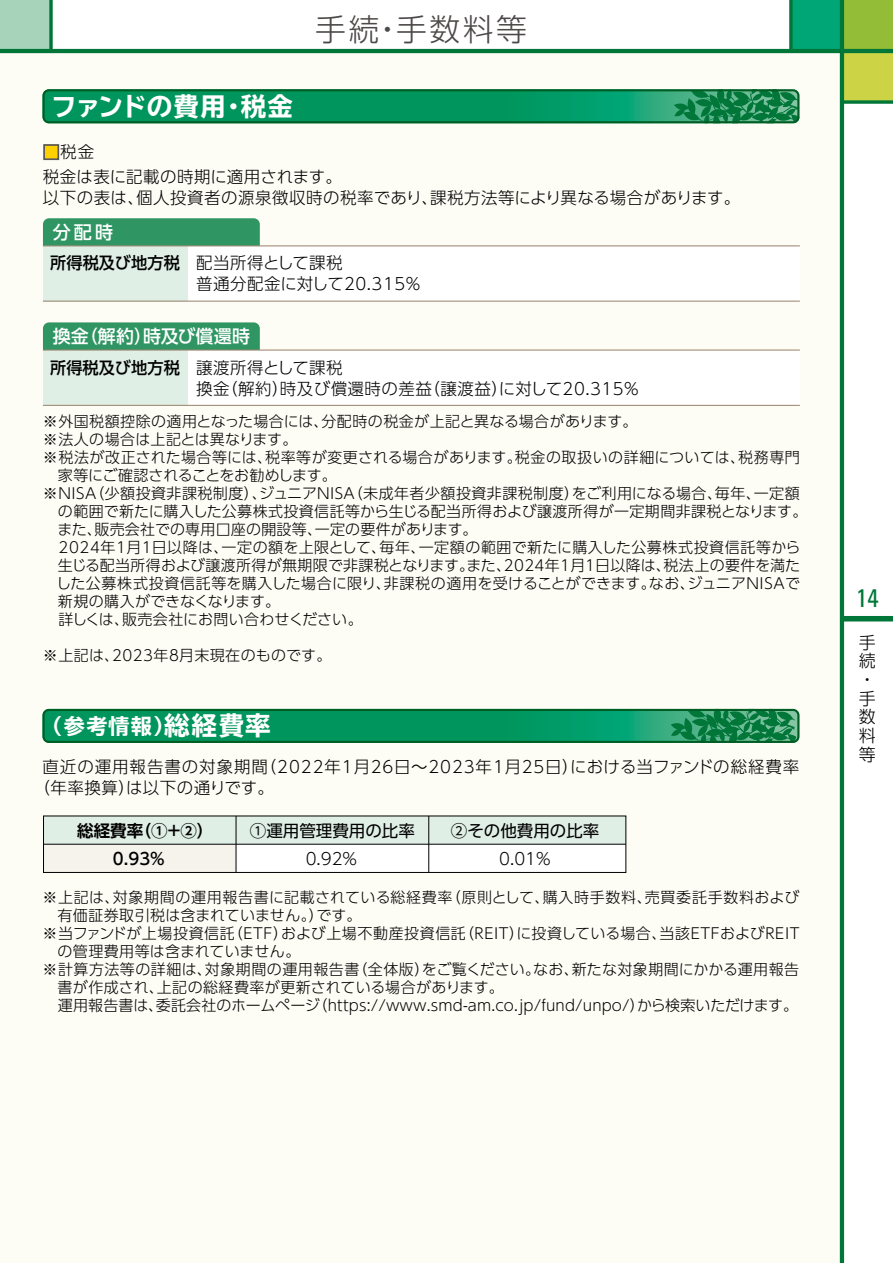
<style>
.page{position:relative;width:893px;height:1263px;background:#fff}
.page>*{position:absolute;margin:0;border:0;box-sizing:border-box;transform-origin:0 0}
.t1{font:300 30.9px "UD Shin Go Pro";letter-spacing:.08em;color:#4c4948}
.t2{font:700 expanded 25.5px "TBUD Go Std";color:#fff}
.t3{font:condensed 25.5px "Univers";color:#007739}
.t4{font:700 expanded 21px "TBUD Go Std";color:#fff}
.t5{font:500 18px "UD Shin Go Pro";letter-spacing:.01em;color:#fff}
.t6{font:300 16.95px/18.8px "UD Shin Go Pro";color:#000}
.t7{font:300 16.5px/21px "UD Shin Go Pro";letter-spacing:.03em;color:#000}
.t8{font:300 16.5px/21px "UD Shin Go Pro";letter-spacing:.055em;color:#000}
.t9{font:16.5px "UD Shin Go Pro";color:#000}
.t10{font:700 16.5px "UD Shin Go Pro De";color:#000}
.t11{font:500 16.5px "UD Shin Go Pro";color:#000}
.t12{font:300 15px "UD Shin Go Pro";letter-spacing:.025em;color:#000}
.t13{font:300 15px "UD Shin Go Pro";letter-spacing:.045em;color:#000}
.t14{font:300 15px "UD Shin Go Pro";color:#000}
.t15{font:300 15px "UD Shin Go Pro";letter-spacing:-.01em;color:#000}
.t16{font:300 15px "UD Shin Go Pro";letter-spacing:-.005em;color:#000}
.s1{color:#fdd000}
.s2{font-weight:500}
.s3{font-size:25.5px}
.s4{font-family:"Koz Go Pr 6 N";font-weight:400}
</style>
<div class="page">
<div style="left:842px;top:0;width:51px;height:51px;background:#93bd36"></div>
<div style="left:0;top:0;width:51px;height:51px;background:#a6d3b9"></div>
<div style="left:842px;top:51px;width:51px;height:51px;background:#ccd445"></div>
<div style="left:791px;top:0;width:51px;height:51px;background:#00a676"></div>
<svg style="left:49px;top:0;width:4px;height:49px"></svg>
<div style="left:0;top:51px;width:842px;height:1212px;background:#fdfcf5"></div>
<div style="left:842px;top:616px;width:51px;height:5px;background:#007739"></div>
<hr style="left:840px;top:0;width:4px;height:1263px;background:#007739">
<hr style="left:0;top:49px;width:893px;height:4px;background:#007739">
<svg style="left:844px;top:100px;width:49px;height:4px"></svg>
<svg style="left:789px;top:0;width:4px;height:49px"></svg>
<div style="left:43px;top:218px;width:217px;height:34px;background:#2f9663;border-radius:6px"></div>
<div style="left:43px;top:246px;width:757px;height:55px;background:#fff"></div>
<div style="left:43px;top:246px;width:145px;height:55px;background:#e0efe6"></div>
<hr style="left:43px;top:301px;width:757px;height:1px;background:#9d8771">
<hr style="left:43px;top:245px;width:757px;height:1px;background:#9d8771">
<div style="left:43px;top:144px;width:16px;height:16px;border:2px solid #595757"></div>
<svg style="left:43px;top:89px;width:756px;height:34px;background:#089059"></svg>
<div style="left:43px;top:322px;width:217px;height:34px;background:#2f9663;border-radius:6px"></div>
<div style="left:43px;top:350px;width:757px;height:55px;background:#fff"></div>
<div style="left:43px;top:350px;width:145px;height:55px;background:#e0efe6"></div>
<hr style="left:43px;top:405px;width:757px;height:1px;background:#9d8771">
<hr style="left:43px;top:350px;width:757px;height:1px;background:#9d8771">
<div style="left:44px;top:816px;width:582px;height:28px;background:#e0efe6"></div>
<div style="left:44px;top:844px;width:582px;height:28px;background:#fff"></div>
<div style="left:44px;top:844px;width:192px;height:28px;background:#f6f3ed"></div>
<div style="left:43px;top:816px;width:583px;height:57px;border:1px solid #000"></div>
<hr style="left:44px;top:844px;width:582px;height:1px;background:#000">
<hr style="left:236px;top:816px;width:1px;height:56px;background:#000">
<hr style="left:428px;top:816px;width:1px;height:56px;background:#000">
<svg style="left:43px;top:709px;width:756px;height:34px;background:#078f58"></svg>
<h2 class="t2" style="left:51px;top:92px;width:244px">ファンドの費用・税金</h2>
<p class="t7" style="left:43px;top:141px;width:53px"><span class="s1">■</span>税金</p>
<h1 class="t1" style="left:315px;top:4px;width:213px">手続・手数料等</h1>
<p class="t7" style="left:43px;top:166px;width:699px">税金は表に記載の時期に適用されます。<br>以下の表は、個人投資者の源泉徴収時の税率であり、課税方法等により異なる場合があります。</p>
<p class="t5" style="left:53px;top:218px;width:62px">分配時</p>
<p class="t7" style="left:196px;top:252px;width:227px;text-indent:-146px"><span class="s2">所得税及び地方税</span> 配当所得として課税<br>普通分配金に対して20.315％</p>
<p class="t5" style="left:53px;top:322px;width:199px">換金（解約）時及び償還時</p>
<p class="t7" style="left:196px;top:356px;width:445px;text-indent:-146px"><span class="s2">所得税及び地方税</span> 譲渡所得として課税<br>換金（解約）時及び償還時の差益（譲渡益）に対して20.315％</p>
<p class="t12" style="left:43px;top:409px;width:596px">※外国税額控除の適用となった場合には、分配時の税金が上記と異なる場合があります。</p>
<p class="t12" style="left:43px;top:427px;width:256px">※法人の場合は上記とは異なります。</p>
<p class="t12" style="left:43px;top:445px;width:758px">※税法が改正された場合等には、税率等が変更される場合があります。税金の取扱いの詳細については、税務専門</p>
<p class="t15" style="left:58px;top:463px;width:280px">家等にご確認されることをお勧めします。</p>
<p class="t12" style="left:43px;top:481px;width:758px">※NISA（少額投資非課税制度）、ジュニアNISA（未成年者少額投資非課税制度）をご利用になる場合、毎年、一定額</p>
<p class="t12" style="left:58px;top:499px;width:751px">の範囲で新たに購入した公募株式投資信託等から生じる配当所得および譲渡所得が一定期間非課税となります。</p>
<p class="t12" style="left:57px;top:517px;width:422px">また、販売会社での専用口座の開設等、一定の要件があります。</p>
<p class="t12" style="left:43px;top:535px;width:759px">　2024年1月1日以降は、一定の額を上限として、毎年、一定額の範囲で新たに購入した公募株式投資信託等から</p>
<p class="t12" style="left:58px;top:553px;width:744px">生じる配当所得および譲渡所得が無期限で非課税となります。また、2024年1月1日以降は、税法上の要件を満た</p>
<p class="t12" style="left:56px;top:571px;width:745px">した公募株式投資信託等を購入した場合に限り、非課税の適用を受けることができます。なお、ジュニアNISAで</p>
<p class="t16" style="left:58px;top:589px;width:224px">新規の購入ができなくなります。</p>
<p class="t14" style="left:43px;top:607px;width:321px">　詳しくは、販売会社にお問い合わせください。</p>
<p class="t12" style="left:43px;top:643px;width:290px">※上記は、2023年8月末現在のものです。</p>
<h3 class="t4" style="left:42px;top:714px;width:230px">（参考情報）<span class="s3">総経費率</span></h3>
<p class="t8" style="left:33px;top:755px;width:767px;text-indent:9px">直近の運用報告書の対象期間（2022年1月26日<span class="s4">～</span>2023年1月25日）における当ファンドの総経費率（年率換算）は以下の通りです。</p>
<p class="t10" style="left:77px;top:817px;width:138px">総経費率（①+②）</p>
<p class="t9" style="left:250px;top:817px;width:167px">①運用管理費用の比率</p>
<p class="t9" style="left:451px;top:817px;width:150px">②その他費用の比率</p>
<p class="t11" style="left:113px;top:845px;width:53px">0.93%</p>
<p class="t7" style="left:306px;top:848px;width:53px">0.92%</p>
<p class="t7" style="left:499px;top:848px;width:53px">0.01%</p>
<p class="t13" style="left:43px;top:885px;width:758px">※上記は、対象期間の運用報告書に記載されている総経費率（原則として、購入時手数料、売買委託手数料および</p>
<p class="t12" style="left:58px;top:903px;width:306px">有価証券取引税は含まれていません。）です。</p>
<p class="t12" style="left:43px;top:921px;width:758px">※当ファンドが上場投資信託（ETF）および上場不動産投資信託（REIT）に投資している場合、当該ETFおよびREIT</p>
<p class="t12" style="left:58px;top:939px;width:244px">の管理費用等は含まれていません。</p>
<p class="t12" style="left:43px;top:957px;width:758px">※計算方法等の詳細は、対象期間の運用報告書（全体版）をご覧ください。なお、新たな対象期間にかかる運用報告</p>
<p class="t12" style="left:58px;top:975px;width:448px">書が作成され、上記の総経費率が更新されている場合があります。</p>
<p class="t12" style="left:58px;top:993px;width:742px">運用報告書は、委託会社のホームページ（https://www.smd-am.co.jp/fund/unpo/）から検索いただけます。</p>
<h2 class="t3" style="left:856px;top:582px;width:24px">14</h2>
<p class="t6" style="left:859px;top:632px;width:18px">手続・手数料等</p>
</div>
